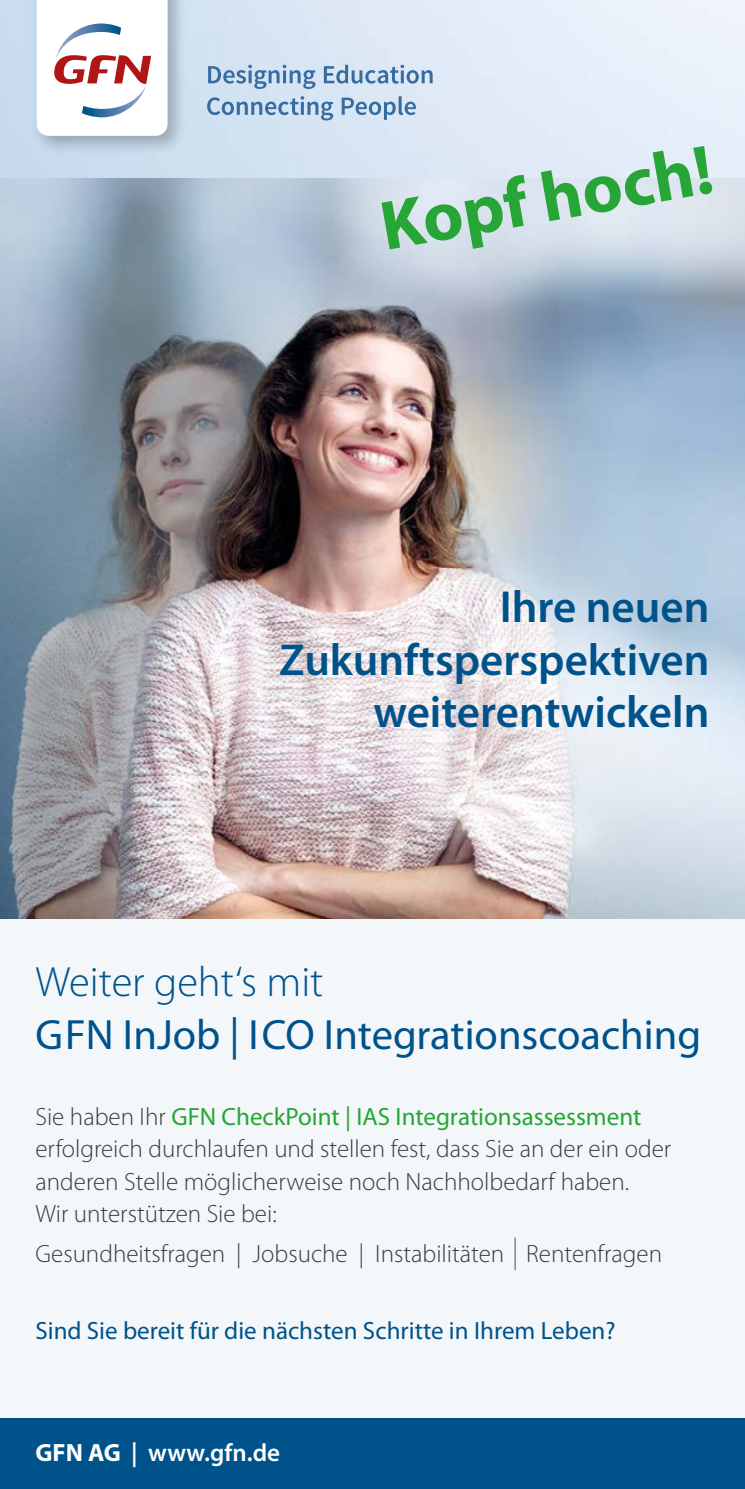
<style>
.page{position:relative;width:745px;height:1489px;background:#fff}
.page>*{position:absolute;margin:0;border:0;box-sizing:border-box;transform-origin:0 0}
.t1{font:700 70.25px "Myriad Pro";color:#27a536}
.t2{font:600 45px/52.5px "Myriad Pro";color:#00528a;text-align:right}
.t3{font:42.5px "Myriad Pro";color:#00528a}
.t4{font:300 42.5px "Myriad Pro";color:#00528a}
.t5{font:300 25px/32.5px "Myriad Pro";color:#3c3c3b}
.t6{font:25px "Myriad Pro";color:#00528a}
.t7{font:600 25px "Myriad Pro";letter-spacing:.005em;color:#fff}
.s1{font-weight:400;color:#27a536}
.s2{font-size:32.5px}
.s3{font-weight:700}
</style>
<div class="page">
<div style="left:0;top:0;width:744px;height:1488px;background:#f3f7f9"></div>
<img style="left:0;top:177px;width:744px;height:741px">
<img style="left:0;top:0;width:744px;height:177px">
<div style="left:0;top:1417px;width:744px;height:71px;background:#00528a"></div>
<img style="left:26px;top:0;width:166px;height:161px">
<svg style="left:37px;top:0;width:130px;height:136px"></svg>
<svg style="left:208px;top:65px;width:107px;height:24px;background:#a3bdd8"></svg>
<svg style="left:323px;top:65px;width:109px;height:19px;background:#a0bbd5"></svg>
<svg style="left:207px;top:96px;width:126px;height:24px;background:#a8c2db"></svg>
<svg style="left:341px;top:96px;width:74px;height:24px;background:#a8c1da"></svg>
<h1 class="t1" style="left:373px;top:182px;width:337px;rotate:-10deg">Kopf hoch!</h1>
<h2 class="t2" style="left:279px;top:579px;width:431px">Ihre neuen<br>Zukunftsperspektiven weiterentwickeln</h2>
<h3 class="t4" style="left:35px;top:958px;width:289px">Weiter geht‘s mit</h3>
<h3 class="t3" style="left:35px;top:1008px;width:666px">GFN InJob | ICO Integrationscoaching</h3>
<p class="t5" style="left:35px;top:1100px;width:637px">Sie haben Ihr <span class="s1">GFN CheckPoint | IAS Integrationsassessment </span>erfolgreich durchlaufen und stellen fest, dass Sie an der ein oder anderen Stelle möglicherweise noch Nachholbedarf haben.<br>Wir unterstützen Sie bei:</p>
<p class="t5" style="left:35px;top:1237px;width:627px">Gesundheitsfragen | Jobsuche | Instabilitäten <span class="s2">|</span> Rentenfragen</p>
<p class="t6" style="left:35px;top:1314px;width:581px">Sind Sie bereit für die nächsten Schritte in Ihrem Leben?</p>
<p class="t7" style="left:35px;top:1436px;width:246px"><span class="s3">GFN AG</span> | www.gfn.de</p>
</div>
